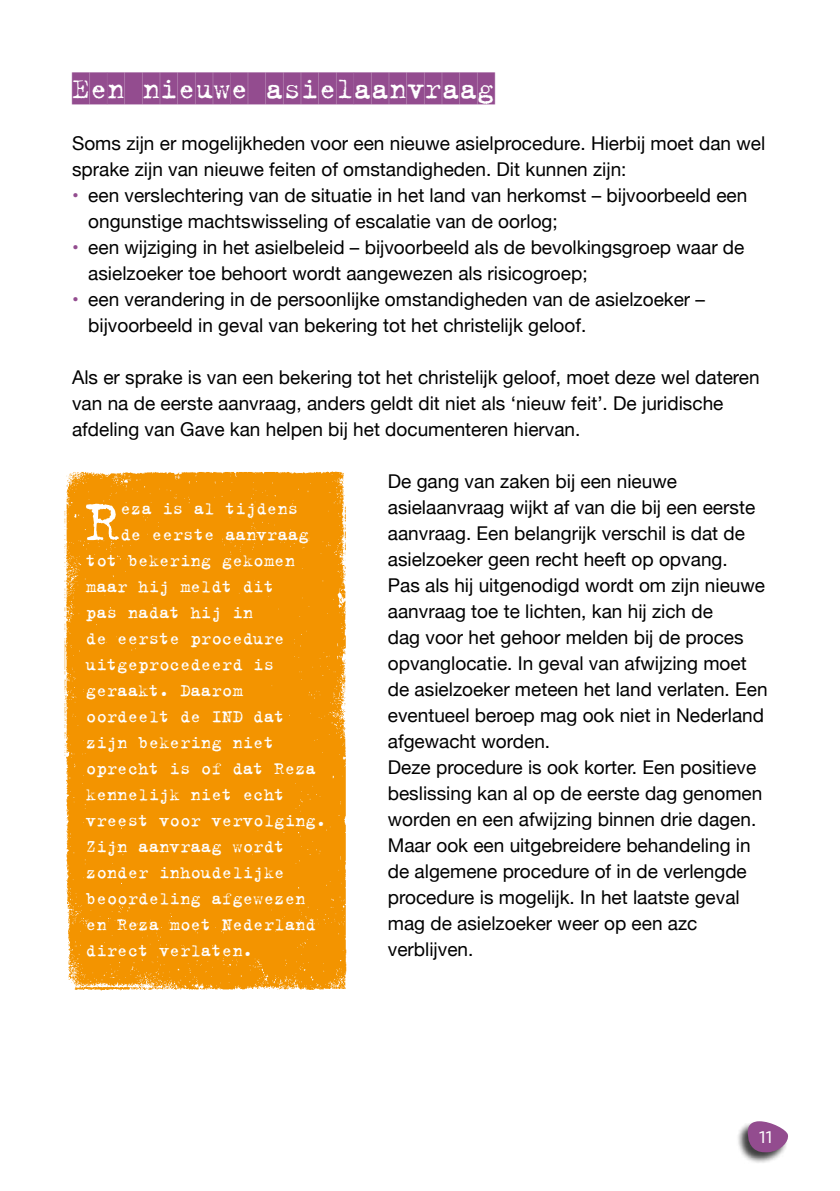
<style>
.page{position:relative;width:840px;height:1191px;background:#fff}
.page>*{position:absolute;margin:0;border:0;box-sizing:border-box;transform-origin:0 0}
.t1{font:64.4px "Trixie";color:#fff}
.t2{font:32px "Trixie Cameo";color:#934c8f}
.t3{font:19px/26px "Helvetica Neue";color:#000}
.t4{font:19px "Trixie";color:#fff}
.t5{font:17px "Exo 2.0";color:#fff}
.s1{color:#934c8f}
</style>
<div class="page">
<div style="left:64px;top:471px;width:283px;height:520px;background:#f39400"></div>
<div style="left:735px;top:1120px;width:53px;height:43px;background:#000;opacity:.75"></div>
<svg style="left:746px;top:1121px;width:42px;height:31px"></svg>
<h2 class="t2" style="left:72px;top:71px;width:424px">EEN NIEUWE ASIELAANVRAAG</h2>
<p class="t3" style="left:72px;top:131px;width:694px">Soms zijn er mogelijkheden voor een nieuwe asielprocedure. Hierbij moet dan wel sprake zijn van nieuwe feiten of omstandigheden. Dit kunnen zijn:</p>
<p class="t3" style="left:88px;top:183px;width:660px;text-indent:-16px"><span class="s1">•</span> een verslechtering van de situatie in het land van herkomst – bijvoorbeeld een ongunstige machtswisseling of escalatie van de oorlog;</p>
<p class="t3" style="left:88px;top:235px;width:657px;text-indent:-16px"><span class="s1">•</span> een wijziging in het asielbeleid – bijvoorbeeld als de bevolkingsgroep waar de asielzoeker toe behoort wordt aangewezen als risicogroep;</p>
<p class="t3" style="left:88px;top:287px;width:618px;text-indent:-16px"><span class="s1">•</span> een verandering in de persoonlijke omstandigheden van de asielzoeker – bijvoorbeeld in geval van bekering tot het christelijk geloof.</p>
<p class="t3" style="left:72px;top:365px;width:688px">Als er sprake is van een bekering tot het christelijk geloof, moet deze wel dateren van na de eerste aanvraag, anders geldt dit niet als ‘nieuw feit’. De juridische afdeling van Gave kan helpen bij het documenteren hiervan.</p>
<h1 class="t1" style="left:85px;top:479px;width:37px">R</h1>
<p class="t4" style="left:120px;top:496px;width:179px">eza is al tijdens</p>
<p class="t4" style="left:120px;top:522px;width:190px">de eerste aanvraag</p>
<p class="t4" style="left:86px;top:548px;width:211px">tot bekering gekomen</p>
<p class="t4" style="left:86px;top:574px;width:190px">maar hij meldt dit</p>
<p class="t4" style="left:86px;top:600px;width:169px">pas nadat hij in</p>
<p class="t4" style="left:86px;top:626px;width:200px">de eerste procedure</p>
<p class="t4" style="left:86px;top:652px;width:190px">uitgeprocedeerd is</p>
<p class="t4" style="left:86px;top:678px;width:158px">geraakt. Daarom</p>
<p class="t4" style="left:86px;top:704px;width:200px">oordeelt de IND dat</p>
<p class="t4" style="left:86px;top:730px;width:190px">zijn bekering niet</p>
<p class="t4" style="left:86px;top:756px;width:231px">oprecht is of dat Reza</p>
<p class="t4" style="left:86px;top:782px;width:200px">kennelijk niet echt</p>
<p class="t4" style="left:86px;top:808px;width:242px">vreest voor vervolging.</p>
<p class="t4" style="left:86px;top:834px;width:200px">Zijn aanvraag wordt</p>
<p class="t4" style="left:86px;top:860px;width:200px">zonder inhoudelijke</p>
<p class="t4" style="left:86px;top:886px;width:221px">beoordeling afgewezen</p>
<p class="t4" style="left:86px;top:912px;width:231px">en Reza moet Nederland</p>
<p class="t4" style="left:86px;top:938px;width:169px">direct verlaten.</p>
<p class="t3" style="left:387px;top:469px;width:381px">De gang van zaken bij een nieuwe asielaanvraag wijkt af van die bij een eerste aanvraag. Een belangrijk verschil is dat de asielzoeker geen recht heeft op opvang.<br>Pas als hij uitgenodigd wordt om zijn nieuwe aanvraag toe te lichten, kan hij zich de<br>dag voor het gehoor melden bij de proces opvanglocatie. In geval van afwijzing moet de asielzoeker meteen het land verlaten. Een eventueel beroep mag ook niet in Nederland afgewacht worden.<br>Deze procedure is ook korter. Een positieve beslissing kan al op de eerste dag genomen worden en een afwijzing binnen drie dagen.<br>Maar ook een uitgebreidere behandeling in de algemene procedure of in de verlengde procedure is mogelijk. In het laatste geval mag de asielzoeker weer op een azc verblijven.</p>
<p class="t5" style="left:758px;top:1127px;width:15px">11</p>
</div>
